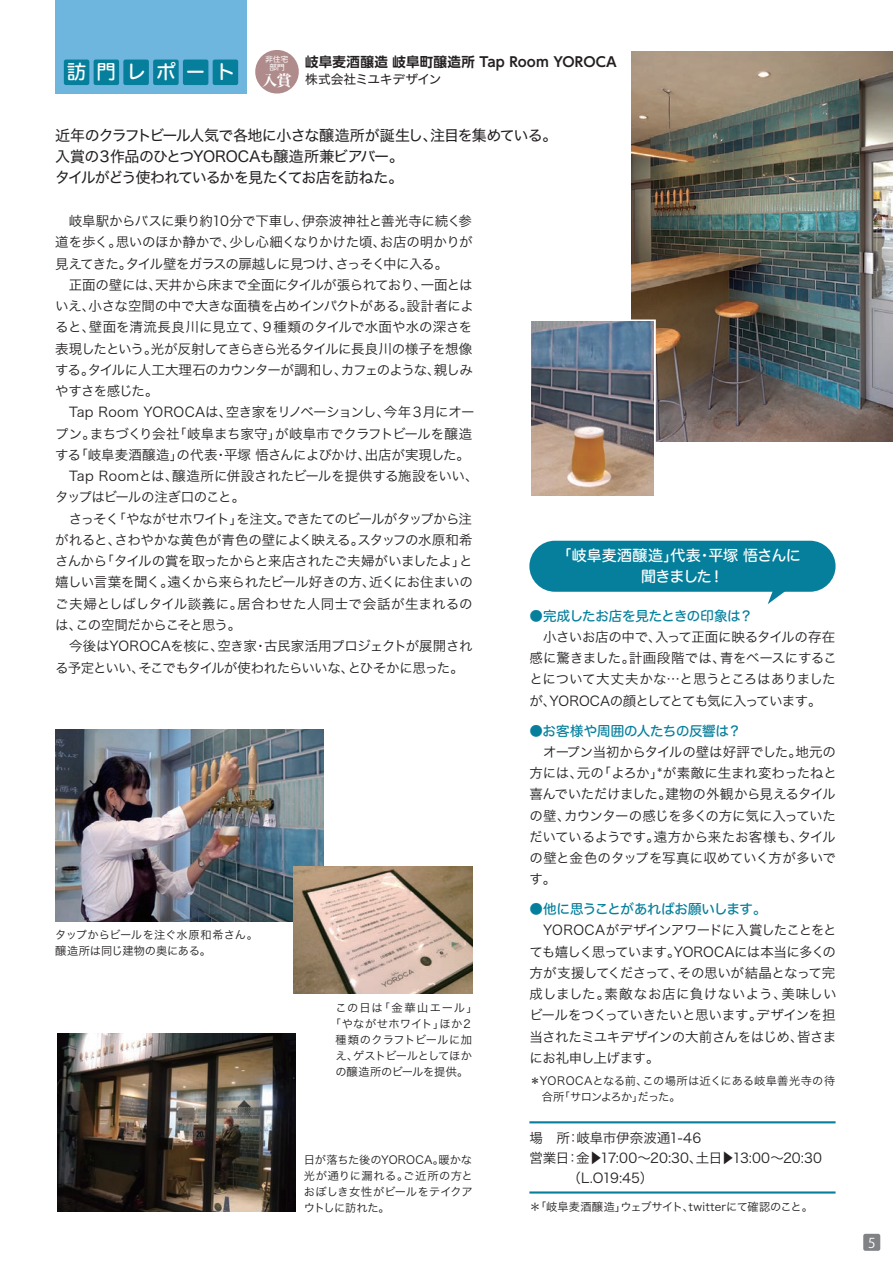
<style>
.page{position:relative;width:893px;height:1263px;background:#fff}
.page>*{position:absolute;margin:0;border:0;box-sizing:border-box;transform-origin:0 0}
.t1{font:19.5px "Hira Maru Std W5";letter-spacing:.525em;color:#fff}
.t2{font:15px/21.3px "Hira Kaku Std W4";letter-spacing:-.06em;color:#231f20}
.t3{font:15px/21.3px "Hira Maru Std W5";letter-spacing:-.025em;color:#fff;text-align:center}
.t4{font:15px "Hira Min Std W7";color:#fff}
.t5{font:13.65px "Koz Go Pro";color:#fff}
.t6{font:13.5px/21.3px "Hira Kaku Std W3";letter-spacing:-.035em;color:#231f20;text-align:justify}
.t7{font:13.5px/20.2px "Hira Kaku Std W3";letter-spacing:-.005em;color:#231f20}
.t8{font:13.5px "Hira Maru Std W5";letter-spacing:-.015em;color:#057f9c}
.t9{font:700 13.5px "UD Shin Go Pro De";letter-spacing:.015em;color:#231f20}
.t10{font:12.75px "Hira Kaku Std W4";letter-spacing:-.03em;color:#231f20}
.t11{font:11.25px/15.9px "Hira Kaku Std W3";letter-spacing:.005em;color:#231f20;text-align:center}
.t12{font:11.25px/15.9px "Hira Kaku Std W3";letter-spacing:-.015em;color:#231f20}
.t13{font:7.5px/8.6px "UD Shin Go Pro";color:#fff;text-align:center}
.s1{font-family:"Hira Min Std W3"}
.s2{font-family:"Koz Go Pr 6 N"}
</style>
<div class="page">
<img style="left:55px;top:0;width:838px;height:1251px">
<p class="t13" style="left:266px;top:54px;width:24px">非住宅部門</p>
<h1 class="t1" style="left:67px;top:58px;width:170px">訪門レポート</h1>
<p class="t4" style="left:262px;top:69px;width:31px">入賞</p>
<p class="t9" style="left:305px;top:51px;width:313px">岐阜麦酒醸造 岐阜町醸造所 Tap Room YOROCA</p>
<p class="t10" style="left:305px;top:69px;width:138px">株式会社ミユキデザイン</p>
<p class="t2" style="left:55px;top:124px;width:504px">近年のクラフトビール人気で各地に小さな醸造所が誕生し、注目を集めている。入賞の３作品のひとつYOROCAも醸造所兼ビアバー。<br>タイルがどう使われているかを見たくてお店を訪ねた。</p>
<p class="t6" style="left:55px;top:210px;width:425px;text-align:left">　岐阜駅からバスに乗り約10分で下車し、伊奈波神社と善光寺に続く参道を歩く。思いのほか静かで、少し心細くなりかけた頃、お店の明かりが見えてきた。タイル壁をガラスの扉越しに見つけ、さっそく中に入る。<br>　正面の壁には、天井から床まで全面にタイルが張られており、一面とはいえ、小さな空間の中で大きな面積を占めインパクトがある。設計者によると、壁面を清流長良川に見立て、９種類のタイルで水面や水の深さを表現したという。光が反射してきらきら光るタイルに長良川の様子を想像する。タイルに人工大理石のカウンターが調和し、カフェのような、親しみやすさを感じた。<br>　Tap Room YOROCAは、空き家をリノベーションし、今年３月にオープン。まちづくり会社「岐阜まち家守」が岐阜市でクラフトビールを醸造する「岐阜麦酒醸造」の代表・平塚 悟さんによびかけ、出店が実現した。　Tap Roomとは、醸造所に併設されたビールを提供する施設をいい、タップはビールの注ぎ口のこと。<br>　さっそく「やながせホワイト」を注文。できたてのビールがタップから注がれると、さわやかな黄色が青色の壁によく映える。スタッフの水原和希さんから「タイルの賞を取ったからと来店されたご夫婦がいましたよ」と嬉しい言葉を聞く。遠くから来られたビール好きの方、近くにお住まいのご夫婦としばしタイル談義に。居合わせた人同士で会話が生まれるのは、この空間だからこそと思う。<br>　今後はYOROCAを核に、空き家・古民家活用プロジェクトが展開される予定といい、そこでもタイルが使われたらいいな、とひそかに思った。</p>
<p class="t12" style="left:55px;top:927px;width:204px">タップからビールを注ぐ水原和希さん。醸造所は同じ建物の奥にある。</p>
<p class="t11" style="left:330px;top:1000px;width:149px">この日は「金華山エール」「やながせホワイト」ほか２種類のクラフトビールに加え、ゲストビールとしてほかの醸造所のビールを提供。</p>
<p class="t11" style="left:304px;top:1152px;width:170px;text-align:justify">日が落ちた後のYOROCA。暖かな光が通りに漏れる。ご近所の方とおぼしき女性がビールをテイクアウトしに訪れた。</p>
<p class="t3" style="left:557px;top:545px;width:246px">「岐阜麦酒醸造」代表・平塚 悟さんに聞きました！</p>
<p class="t8" style="left:529px;top:605px;width:225px">●完成したお店を見たときの印象は？</p>
<p class="t6" style="left:529px;top:626px;width:309px">　小さいお店の中で、入って正面に映るタイルの存在感に驚きました。計画段階では、青をベースにすることについて大丈夫かな…と思うところはありましたが、YOROCAの顔としてとても気に入っています。</p>
<p class="t8" style="left:529px;top:720px;width:214px">●お客様や周囲の人たちの反響は？</p>
<p class="t6" style="left:529px;top:741px;width:309px">　オープン当初からタイルの壁は好評でした。地元の方には、元の「よろか」<span class="s1">*</span>が素敵に生まれ変わったねと喜んでいただけました。建物の外観から見えるタイルの壁、カウンターの感じを多くの方に気に入っていただいているようです。遠方から来たお客様も、タイルの壁と金色のタップを写真に収めていく方が多いです。</p>
<p class="t8" style="left:529px;top:899px;width:239px">●他に思うことがあればお願いします。</p>
<p class="t6" style="left:529px;top:919px;width:309px">　YOROCAがデザインアワードに入賞したことをとても嬉しく思っています。YOROCAには本当に多くの方が支援してくださって、その思いが結晶となって完成しました。素敵なお店に負けないよう、美味しいビールをつくっていきたいと思います。デザインを担当されたミユキデザインの大前さんをはじめ、皆さまにお礼申し上げます。</p>
<p class="t11" style="left:542px;top:1072px;width:295px;text-align:left;text-indent:-12px"><span class="s1">＊</span>YOROCAとなる前、この場所は近くにある岐阜善光寺の待合所「サロンよろか」だった。</p>
<p class="t7" style="left:529px;top:1127px;width:294px">場　所：岐阜市伊奈波通1-46<br>営業日：金<span class="s2">▶</span>17:00～20:30、土日<span class="s2">▶</span>13:00～20:30　　　 （L.O19:45）</p>
<p class="t11" style="left:529px;top:1198px;width:285px">＊「岐阜麦酒醸造」ウェブサイト、twitterにて確認のこと。</p>
<p class="t5" style="left:868px;top:1234px;width:9px">5</p>
</div>
